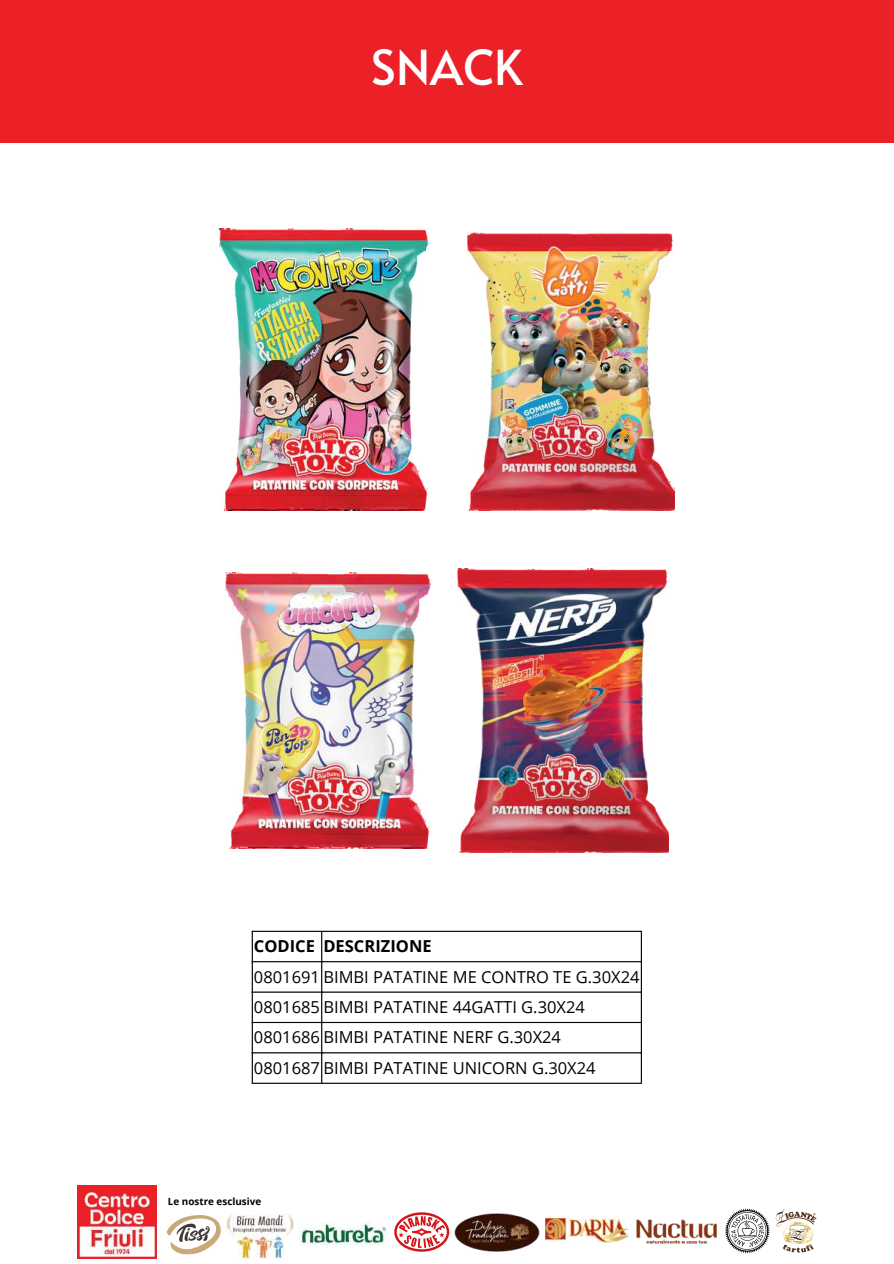
<style>
.page{position:relative;width:894px;height:1264px;background:#fff}
.page>*{position:absolute;margin:0;border:0;box-sizing:border-box;transform-origin:0 0}
.t1{font:48px "Alata";color:#fff}
.t2{font:16.5px/30.5px "Open Sans";color:#000}
.t3{font:700 16.5px "Open Sans";color:#000}
.t4{font:700 9.9px "Open Sans";color:#000}
</style>
<div class="page">
<div style="left:0;top:0;width:893px;height:143px;background:#ec2127"></div>
<img style="left:226px;top:1214px;width:68px;height:45px">
<img style="left:299px;top:1222px;width:88px;height:22px">
<img style="left:454px;top:1213px;width:85px;height:38px">
<svg style="left:167px;top:1215px;width:54px;height:39px"></svg>
<svg style="left:394px;top:1212px;width:55px;height:39px"></svg>
<svg style="left:775px;top:1209px;width:41px;height:43px"></svg>
<svg style="left:725px;top:1208px;width:44px;height:45px"></svg>
<img style="left:636px;top:1219px;width:81px;height:25px">
<img style="left:545px;top:1218px;width:83px;height:24px">
<img style="left:78px;top:1185px;width:79px;height:73px">
<img style="left:225px;top:572px;width:205px;height:276px">
<img style="left:458px;top:568px;width:210px;height:284px">
<img style="left:467px;top:232px;width:207px;height:278px">
<img style="left:220px;top:228px;width:208px;height:282px">
<hr style="left:252px;top:931px;width:1px;height:151px;background:#000">
<hr style="left:321px;top:931px;width:1px;height:151px;background:#000">
<hr style="left:640px;top:931px;width:1px;height:151px;background:#000">
<hr style="left:252px;top:930px;width:389px;height:1px;background:#000">
<hr style="left:252px;top:961px;width:389px;height:1px;background:#000">
<hr style="left:252px;top:991px;width:389px;height:1px;background:#000">
<hr style="left:252px;top:1021px;width:389px;height:2px;background:#000">
<hr style="left:252px;top:1052px;width:389px;height:1px;background:#000">
<hr style="left:252px;top:1082px;width:389px;height:1px;background:#000">
<h1 class="t1" style="left:371px;top:32px;width:153px">SNACK</h1>
<p class="t3" style="left:254px;top:934px;width:179px">CODICE DESCRIZIONE</p>
<p class="t2" style="left:254px;top:960px;width:387px">0801691 BIMBI PATATINE ME CONTRO TE G.30X24<br>0801685 BIMBI PATATINE 44GATTI G.30X24<br>0801686 BIMBI PATATINE NERF G.30X24<br>0801687 BIMBI PATATINE UNICORN G.30X24</p>
<p class="t4" style="left:168px;top:1194px;width:95px">Le nostre esclusive</p>
</div>
